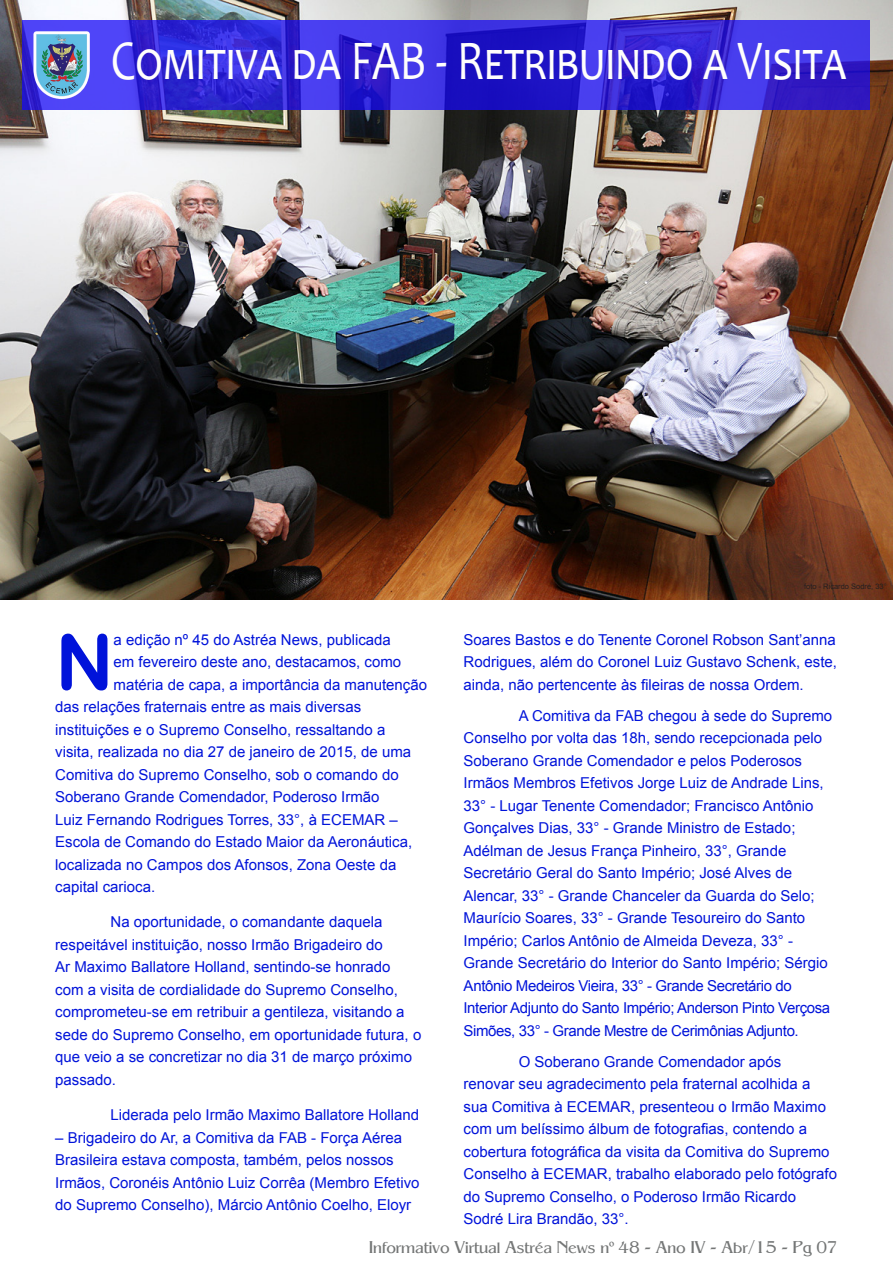
<style>
.page{position:relative;width:893px;height:1263px;background:#fff}
.page>*{position:absolute;margin:0;border:0;box-sizing:border-box;transform-origin:0 0}
.t1{font:76.8px "Arial Rounded MT Bold";color:#0013da}
.t2{font:56.25px "Candara";color:#fffefc;scale:.8 1}
.t3{font:16.5px "Aida";color:#747676}
.t4{font:15px/22.5px "Arial";color:#0013da}
.t5{font:7.5px "Arial";color:#231f20}
.s1{font-family:"Times New Roman"}
</style>
<div class="page">
<img style="left:0;top:0;width:893px;height:599px">
<svg style="left:23px;top:20px;width:847px;height:89px;background:#3428d7"></svg>
<img style="left:30px;top:28px;width:64px;height:75px">
<p class="t2" style="left:111px;top:25px;width:921px">Comitiva da FAB - Retribuindo a Visita</p>
<p class="t1" style="left:55px;top:617px;width:60px">N</p>
<p class="t4" style="left:114px;top:628px;width:279px">a edição nº 45 do Astréa News, publicada</p>
<p class="t4" style="left:114px;top:650px;width:289px">em fevereiro deste ano, destacamos, como</p>
<p class="t4" style="left:114px;top:673px;width:315px">matéria de capa, a importância da manutenção</p>
<p class="t4" style="left:55px;top:695px;width:307px">das relações fraternais entre as mais diversas</p>
<p class="t4" style="left:55px;top:718px;width:332px">instituições e o Supremo Conselho, ressaltando a</p>
<p class="t4" style="left:55px;top:740px;width:358px">visita, realizada no dia 27 de janeiro de 2015, de uma</p>
<p class="t4" style="left:55px;top:763px;width:345px">Comitiva do Supremo Conselho, sob o comando do</p>
<p class="t4" style="left:55px;top:785px;width:326px">Soberano Grande Comendador, Poderoso Irmão</p>
<p class="t4" style="left:55px;top:808px;width:344px">Luiz Fernando Rodrigues Torres, 33°, à ECEMAR –</p>
<p class="t4" style="left:55px;top:830px;width:358px">Escola de Comando do Estado Maior da Aeronáutica,</p>
<p class="t4" style="left:55px;top:853px;width:343px">localizada no Campos dos Afonsos, Zona Oeste da</p>
<p class="t4" style="left:55px;top:875px;width:102px">capital carioca.</p>
<p class="t4" style="left:55px;top:911px;width:368px;text-indent:55px">Na oportunidade, o comandante daquela respeitável instituição, nosso Irmão Brigadeiro do<br>Ar Maximo Ballatore Holland, sentindo-se honrado com a visita de cordialidade do Supremo Conselho, comprometeu-se em retribuir a gentileza, visitando a sede do Supremo Conselho, em oportunidade futura, o que veio a se concretizar no dia 31 de março próximo passado.</p>
<p class="t4" style="left:111px;top:1103px;width:310px">Liderada pelo Irmão Maximo Ballatore Holland</p>
<p class="t4" style="left:55px;top:1126px;width:366px">– Brigadeiro do Ar, a Comitiva da FAB - Força Aérea Brasileira estava composta, também, pelos nossos Irmãos, Coronéis Antônio Luiz Corrêa (Membro Efetivo do Supremo Conselho), Márcio Antônio Coelho, Eloyr</p>
<p class="t5" style="left:804px;top:582px;width:84px">foto - Ricardo Sodré, 33°</p>
<p class="t4" style="left:463px;top:628px;width:375px;text-align:justify">Soares Bastos e do Tenente Coronel Robson Sant’anna Rodrigues, além do Coronel Luiz Gustavo Schenk, este, ainda, não pertencente às fileiras de nossa Ordem.</p>
<p class="t4" style="left:463px;top:704px;width:370px;text-indent:55px">A Comitiva da FAB chegou à sede do Supremo Conselho por volta das 18h, sendo recepcionada pelo Soberano Grande Comendador e pelos Poderosos Irmãos Membros Efetivos Jorge Luiz de Andrade Lins, 33° - Lugar Tenente Comendador; Francisco Antônio Gonçalves Dias, 33° - Grande Ministro de Estado; Adélman de Jesus França Pinheiro, 33°, Grande Secretário Geral do Santo Império; José Alves de Alencar, 33° - Grande Chanceler da Guarda do Selo; Maurício Soares, 33° - Grande Tesoureiro do Santo Império; Carlos Antônio de Almeida Deveza, 33° - Grande Secretário do Interior do Santo Império; Sérgio Antônio Medeiros Vieira, 33° - Grande Secretário do Interior Adjunto do Santo Império; Anderson Pinto Verçosa Simões, 33° - Grande Mestre de Cerimônias Adjunto.</p>
<p class="t4" style="left:463px;top:1050px;width:375px;text-indent:55px">O Soberano Grande Comendador após<br>renovar seu agradecimento pela fraternal acolhida a sua Comitiva à ECEMAR, presenteou o Irmão Maximo com um belíssimo álbum de fotografias, contendo a cobertura fotográfica da visita da Comitiva do Supremo Conselho à ECEMAR, trabalho elaborado pelo fotógrafo do Supremo Conselho, o Poderoso Irmão Ricardo Sodré Lira Brandão, 33°.</p>
<p class="t3" style="left:369px;top:1236px;width:470px">Informativo Virtual Astréa News n<span class="s1">º</span> 48 - Ano IV - Abr/15 - Pg 07</p>
</div>
